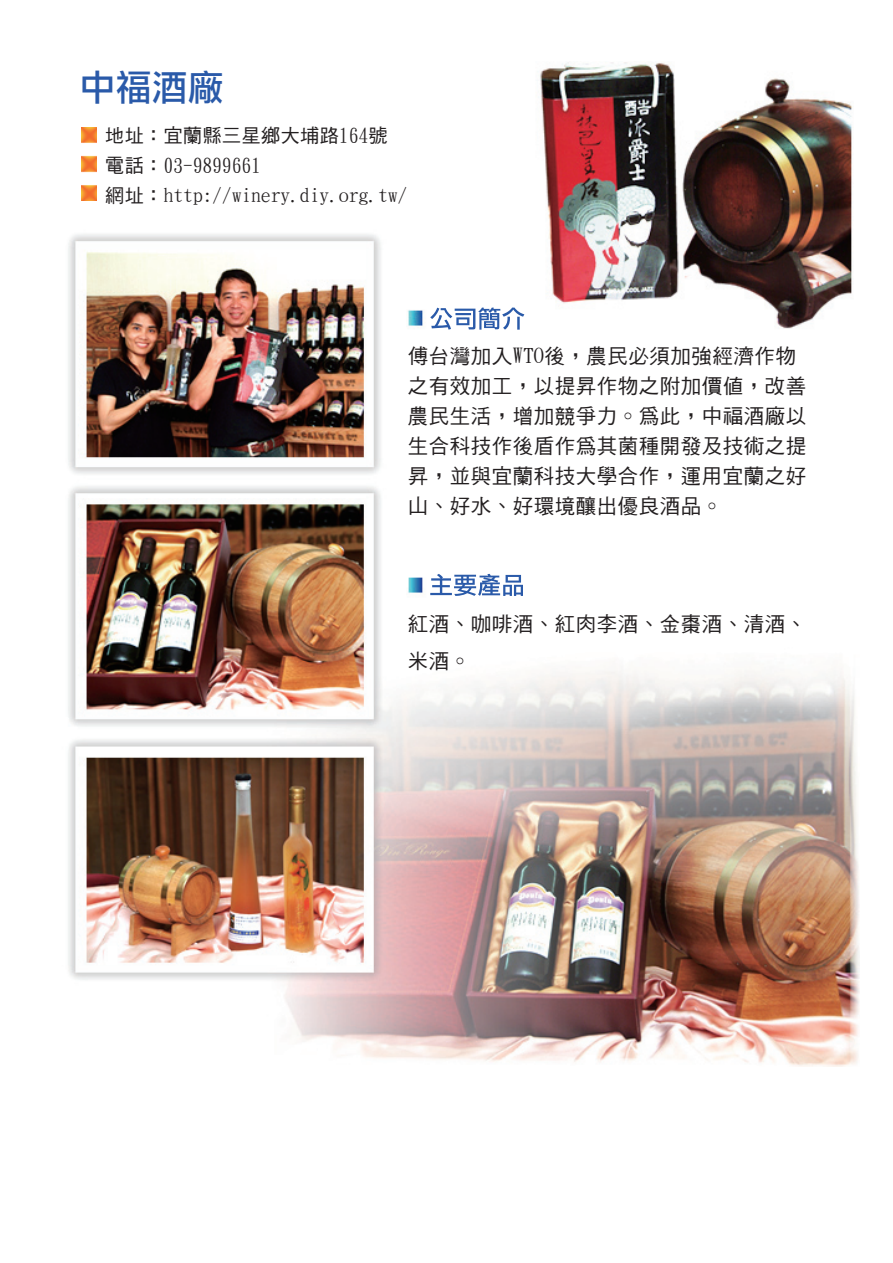
<style>
.page{position:relative;width:893px;height:1263px;background:#fff}
.page>*{position:absolute;margin:0;border:0;box-sizing:border-box;transform-origin:0 0}
.t1{font:36px "DF Li Hei Md WIN BF";color:#2a5aa9}
.t2{font:500 21px/30px "Hei";color:#231f20}
.t3{font:500 19.5px/30px "Hei";color:#231f20}
</style>
<div class="page">
<img style="left:68px;top:62px;width:791px;height:1005px">
<img style="left:82px;top:128px;width:14px;height:73px">
<svg style="left:430px;top:308px;width:94px;height:22px"></svg>
<svg style="left:430px;top:574px;width:93px;height:22px"></svg>
<h1 class="t1" style="left:80px;top:70px;width:145px">中福酒廠</h1>
<p class="t3" style="left:105px;top:121px;width:304px">地址：宜蘭縣三星鄉大埔路164號電話：03-9899661<br>網址：http://winery.diy.org.tw/</p>
<p class="t2" style="left:408px;top:340px;width:400px">傅台灣加入WTO後，農民必須加強經濟作物之有效加工，以提昇作物之附加價值，改善農民生活，增加競爭力。為此，中福酒廠以生合科技作後盾作為其菌種開發及技術之提昇，並與宜蘭科技大學合作，運用宜蘭之好山、好水、好環境釀出優良酒品。</p>
<p class="t2" style="left:408px;top:605px;width:400px;line-height:37.5px">紅酒、咖啡酒、紅肉李酒、金棗酒、清酒、米酒。</p>
</div>
